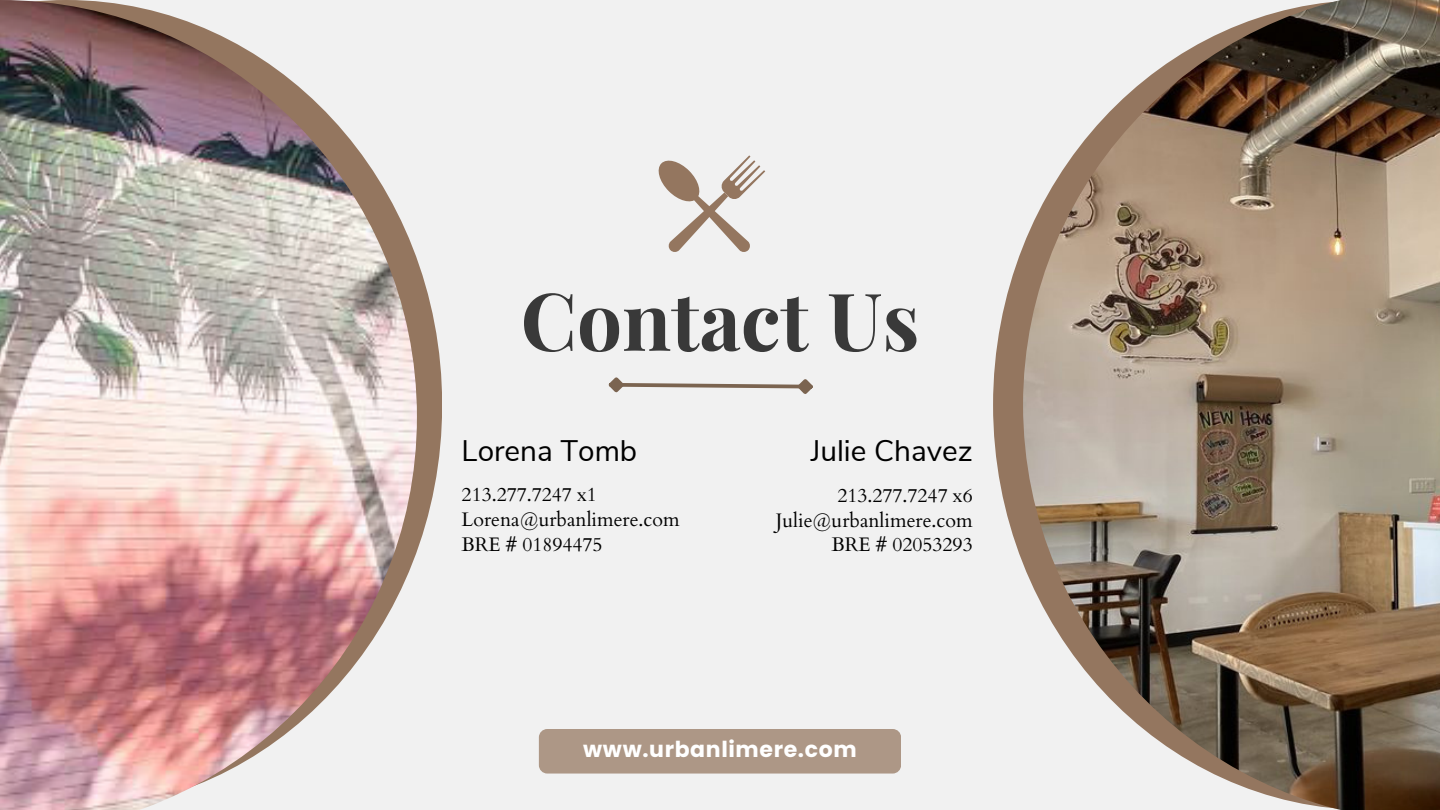
<style>
.page{position:relative;width:1440px;height:810px;background:#f1f1f1}
.page>*{position:absolute;margin:0;border:0;box-sizing:border-box;transform-origin:0 0}
.t1{font:700 80px "Playfair Display";color:#393939}
.t2{font:29.7px "Nunito Sans";color:#000}
.t3{font:700 22px "Poppins";letter-spacing:.03em;color:#fff}
.t4{font:19.6px "Cardo";color:#000}
</style>
<div class="page">
<svg style="left:608px;top:377px;width:205px;height:17px"></svg>
<div style="left:539px;top:729px;width:362px;height:45px;background:#ad9786;border-radius:8px"></div>
<svg style="left:417px;top:259px;width:25px;height:292px;fill:#94765f"></svg>
<svg style="left:993px;top:247px;width:30px;height:316px;fill:#94765f"></svg>
<img style="left:0;top:0;width:417px;height:810px">
<img style="left:1023px;top:0;width:417px;height:810px">
<svg style="left:658px;top:155px;width:107px;height:97px"></svg>
<p class="t1" style="left:521px;top:264px;width:400px">Contact Us</p>
<p class="t2" style="left:462px;top:431px;width:177px">Lorena Tomb</p>
<p class="t4" style="left:462px;top:482px;width:137px">213.277.7247 x1</p>
<p class="t4" style="left:462px;top:506px;width:219px">Lorena@urbanlimere.com</p>
<p class="t4" style="left:462px;top:531px;width:142px">BRE # 01894475</p>
<p class="t2" style="left:811px;top:431px;width:163px">Julie Chavez</p>
<p class="t4" style="left:837px;top:482px;width:137px">213.277.7247 x6</p>
<p class="t4" style="left:776px;top:507px;width:198px">Julie@urbanlimere.com</p>
<p class="t4" style="left:832px;top:532px;width:143px">BRE # 02053293</p>
<p class="t3" style="left:583px;top:734px;width:275px">www.urbanlimere.com</p>
</div>
